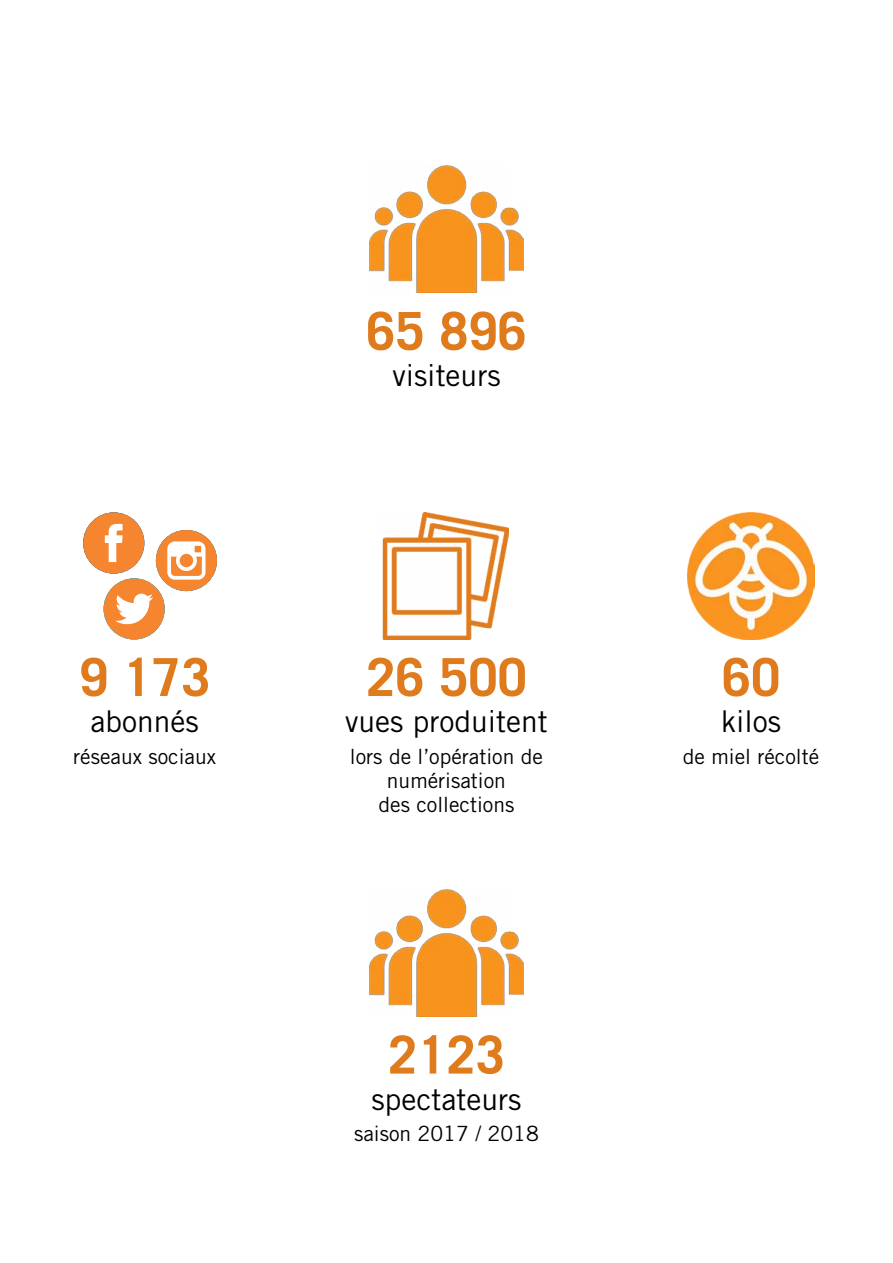
<style>
.page{position:relative;width:893px;height:1263px;background:#fff}
.page>*{position:absolute;margin:0;border:0;box-sizing:border-box;transform-origin:0 0}
.t1{font:700 52.5px "Trade Gothic LT Std";color:#df7b1c}
.t2{font:30px "Trade Gothic LT Std";color:#000}
.t3{font:21px/24px "Trade Gothic LT Std";color:#000;text-align:center}
</style>
<div class="page">
<img style="left:370px;top:889px;width:153px;height:127px">
<div style="left:83px;top:512px;width:61px;height:61px;background:#f5852e;border-radius:50%"></div>
<svg style="left:105px;top:524px;width:18px;height:38px"></svg>
<div style="left:104px;top:578px;width:61px;height:61px;background:#f5852e;border-radius:50%"></div>
<svg style="left:115px;top:594px;width:38px;height:30px"></svg>
<div style="left:156px;top:530px;width:61px;height:61px;background:#f5852e;border-radius:50%"></div>
<svg style="left:167px;top:541px;width:39px;height:39px"></svg>
<img style="left:370px;top:165px;width:153px;height:127px">
<img style="left:383px;top:512px;width:126px;height:127px">
<img style="left:688px;top:512px;width:126px;height:127px">
<h1 class="t1" style="left:79px;top:645px;width:133px">9 173</h1>
<h2 class="t2" style="left:91px;top:703px;width:110px">abonnés</h2>
<p class="t3" style="left:73px;top:744px;width:144px">réseaux sociaux</p>
<h1 class="t1" style="left:366px;top:299px;width:162px">65 896</h1>
<h2 class="t2" style="left:392px;top:357px;width:110px">visiteurs</h2>
<h1 class="t1" style="left:366px;top:645px;width:162px">26 500</h1>
<h2 class="t2" style="left:345px;top:703px;width:204px">vues produitent</h2>
<p class="t3" style="left:350px;top:744px;width:195px">lors de l’opération de numérisation<br>des collections</p>
<h1 class="t1" style="left:388px;top:1022px;width:118px">2123</h1>
<h2 class="t2" style="left:371px;top:1081px;width:151px">spectateurs</h2>
<p class="t3" style="left:354px;top:1121px;width:186px">saison 2017 / 2018</p>
<h1 class="t1" style="left:722px;top:645px;width:60px">60</h1>
<h2 class="t2" style="left:721px;top:703px;width:61px">kilos</h2>
<p class="t3" style="left:683px;top:744px;width:138px">de miel récolté</p>
</div>
